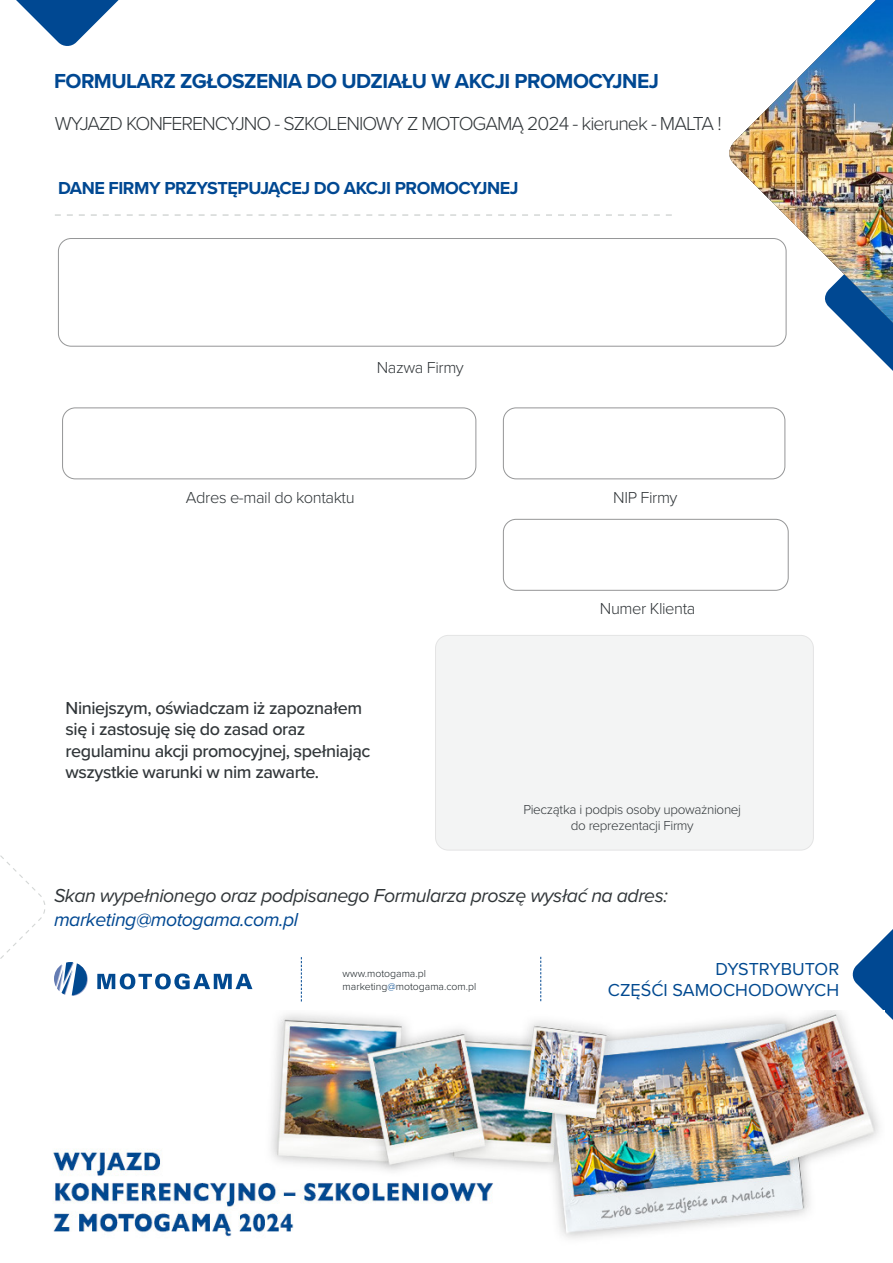
<style>
.page{position:relative;width:893px;height:1263px;background:#fff}
.page>*{position:absolute;margin:0;border:0;box-sizing:border-box;transform-origin:0 0}
.t1{font:700 21px "Proxima Nova";letter-spacing:-.025em;color:#004892}
.t2{font:italic 19.5px "Proxima Nova";letter-spacing:-.025em;color:#313639}
.t3{font:300 19.5px "Proxima Nova";letter-spacing:-.05em;color:#313639}
.t4{font:italic 19.5px "Proxima Nova";letter-spacing:-.025em;color:#004892}
.t5{font:500 18px/21.6px "Proxima Nova";letter-spacing:-.025em;color:#313639}
.t6{font:700 18px "Proxima Nova";letter-spacing:-.025em;color:#004892}
.t7{font:18px "Proxima Nova";color:#014990}
.t8{font:300 16.5px "Proxima Nova";letter-spacing:-.025em;color:#313639}
.t9{font:300 13.5px "Proxima Nova";letter-spacing:-.025em;color:#313639}
.t10{font:300 10.5px "Proxima Nova";color:#192125}
.s1{color:#014990}
</style>
<div class="page">
<svg style="left:16px;top:0;width:103px;height:46px"></svg>
<svg style="left:860px;top:338px;width:33px;height:33px"></svg>
<svg style="left:786px;top:323px;width:107px;height:15px"></svg>
<img style="left:729px;top:0;width:164px;height:323px">
<svg style="left:301px;top:957px;width:1px;height:44px"></svg>
<svg style="left:540px;top:957px;width:1px;height:44px"></svg>
<svg style="left:54px;top:962px;width:34px;height:34px"></svg>
<svg style="left:97px;top:973px;width:155px;height:16px"></svg>
<svg style="left:0;top:855px;width:46px;height:104px"></svg>
<svg style="left:852px;top:929px;width:41px;height:91px"></svg>
<img style="left:53px;top:1011px;width:831px;height:228px">
<svg style="left:55px;top:214px;width:617px;height:2px"></svg>
<div style="left:58px;top:238px;width:728px;height:109px;border:1px solid #959697;border-radius:13px"></div>
<div style="left:435px;top:635px;width:378px;height:215px;background:#f3f4f4;border-radius:13px"></div>
<div style="left:435px;top:635px;width:379px;height:215px;border:1px solid #959697;border-radius:13px"></div>
<div style="left:503px;top:407px;width:282px;height:72px;border:1px solid #959697;border-radius:13px"></div>
<div style="left:503px;top:519px;width:286px;height:72px;border:1px solid #959697;border-radius:13px"></div>
<div style="left:62px;top:407px;width:414px;height:72px;border:1px solid #959697;border-radius:13px"></div>
<p class="t1" style="left:54px;top:65px;width:606px">FORMULARZ ZGŁOSZENIA DO UDZIAŁU W AKCJI PROMOCYJNEJ</p>
<p class="t3" style="left:55px;top:109px;width:668px">WYJAZD KONFERENCYJNO - SZKOLENIOWY Z MOTOGAMĄ 2024 - kierunek - MALTA !</p>
<p class="t6" style="left:58px;top:175px;width:462px">DANE FIRMY PRZYSTĘPUJĄCEJ DO AKCJI PROMOCYJNEJ</p>
<p class="t8" style="left:377px;top:355px;width:89px">Nazwa Firmy</p>
<p class="t8" style="left:186px;top:485px;width:170px">Adres e-mail do kontaktu</p>
<p class="t5" style="left:66px;top:696px;width:306px">Niniejszym, oświadczam iż zapoznałem się i zastosuję się do zasad oraz regulaminu akcji promocyjnej, spełniając wszystkie warunki w nim zawarte.</p>
<p class="t8" style="left:613px;top:485px;width:66px">NIP Firmy</p>
<p class="t8" style="left:600px;top:596px;width:97px">Numer Klienta</p>
<p class="t9" style="left:523px;top:800px;width:219px">Pieczątka i podpis osoby upoważnionej</p>
<p class="t9" style="left:571px;top:816px;width:124px">do reprezentacji Firmy</p>
<p class="t2" style="left:54px;top:884px;width:615px">Skan wypełnionego oraz podpisanego Formularza proszę wysłać na adres:</p>
<p class="t4" style="left:54px;top:908px;width:246px">marketing@motogama.com.pl</p>
<p class="t10" style="left:343px;top:966px;width:85px">www.motogama.pl</p>
<p class="t10" style="left:343px;top:978px;width:135px">marketing<span class="s1">@</span>motogama.com.pl</p>
<p class="t7" style="left:715px;top:955px;width:125px">DYSTRYBUTOR</p>
<p class="t7" style="left:608px;top:977px;width:233px">CZĘŚĆI SAMOCHODOWYCH</p>
</div>
